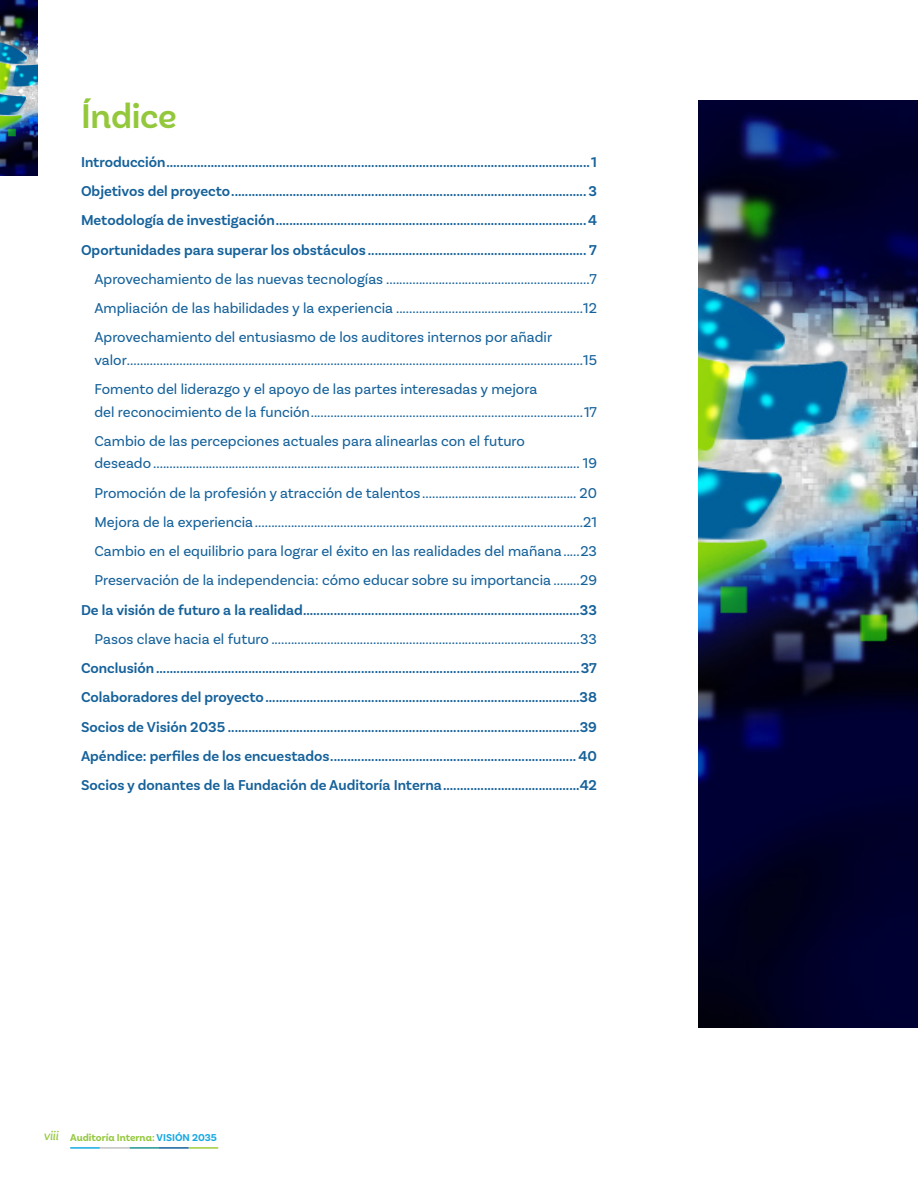
<style>
.page{position:relative;width:918px;height:1188px;background:#fff}
.page>*{position:absolute;margin:0;border:0;box-sizing:border-box;transform-origin:0 0}
.Standard_Title{font:600 36px "Basic Sans";letter-spacing:-.01em;color:#94c83c}
.t1{font:15px/22.5px "Basic Sans";color:#15619a}
.t2{font:600 15px "Basic Sans";color:#15619a}
.t3{font:700 10.5px "Basic Sans";color:#94c83c}
.s1{font-weight:400;font-style:italic;font-size:13.5px}
.s2{color:#17a9e1}
</style>
<div class="page">
<img style="left:0;top:0;width:38px;height:176px">
<hr style="left:189px;top:1147px;width:29px;height:2px;background:#a1cc3a">
<hr style="left:129px;top:1147px;width:30px;height:2px;background:#1f9592">
<hr style="left:159px;top:1147px;width:30px;height:2px;background:#15619a">
<hr style="left:100px;top:1147px;width:29px;height:2px;background:#c2c2c4">
<hr style="left:70px;top:1147px;width:30px;height:2px;background:#17a9e1">
<img style="left:699px;top:101px;width:219px;height:927px">
<p class="Standard_Title" style="left:81px;top:94px;width:98px">Índice</p>
<p class="t2" style="left:81px;top:153px;width:518px">Introducción............................................................................................................................1</p>
<p class="t2" style="left:81px;top:182px;width:518px">Objetivos del proyecto........................................................................................................3</p>
<p class="t2" style="left:81px;top:211px;width:518px">Metodología de investigación...........................................................................................4</p>
<p class="t2" style="left:81px;top:240px;width:517px">Oportunidades para superar los obstáculos ................................................................ 7</p>
<p class="t1" style="left:94px;top:267px;width:504px">Aprovechamiento de las nuevas tecnologías ..............................................................7</p>
<p class="t1" style="left:94px;top:297px;width:504px">Ampliación de las habilidades y la experiencia .........................................................12</p>
<p class="t1" style="left:94px;top:326px;width:504px">Aprovechamiento del entusiasmo de los auditores internos por añadir valor...........................................................................................................................................15</p>
<p class="t1" style="left:94px;top:378px;width:504px">Fomento del liderazgo y el apoyo de las partes interesadas y mejora<br>del reconocimiento de la función...................................................................................17</p>
<p class="t1" style="left:94px;top:429px;width:504px">Cambio de las percepciones actuales para alinearlas con el futuro deseado.................................................................................................................................. 19</p>
<p class="t1" style="left:94px;top:481px;width:504px">Promoción de la profesión y atracción de talentos............................................... 20</p>
<p class="t1" style="left:94px;top:510px;width:504px">Mejora de la experiencia....................................................................................................21</p>
<p class="t1" style="left:94px;top:540px;width:504px">Cambio en el equilibrio para lograr el éxito en las realidades del mañana.....23</p>
<p class="t1" style="left:94px;top:569px;width:504px">Preservación de la independencia: cómo educar sobre su importancia ........29</p>
<p class="t2" style="left:81px;top:600px;width:518px">De la visión de futuro a la realidad.................................................................................33</p>
<p class="t1" style="left:94px;top:627px;width:504px">Pasos clave hacia el futuro ..............................................................................................33</p>
<p class="t2" style="left:81px;top:659px;width:518px">Conclusión............................................................................................................................37</p>
<p class="t2" style="left:81px;top:688px;width:518px">Colaboradores del proyecto............................................................................................38</p>
<p class="t2" style="left:81px;top:717px;width:518px">Socios de Visión 2035 .......................................................................................................39</p>
<p class="t2" style="left:81px;top:747px;width:518px">Apéndice: perfiles de los encuestados........................................................................40</p>
<p class="t2" style="left:81px;top:776px;width:518px">Socios y donantes de la Fundación de Auditoría Interna........................................42</p>
<p class="t3" style="left:43px;top:1131px;width:175px"><span class="s1">viii</span> Auditoría Interna: <span class="s2">VISIÓN 2035</span></p>
</div>
